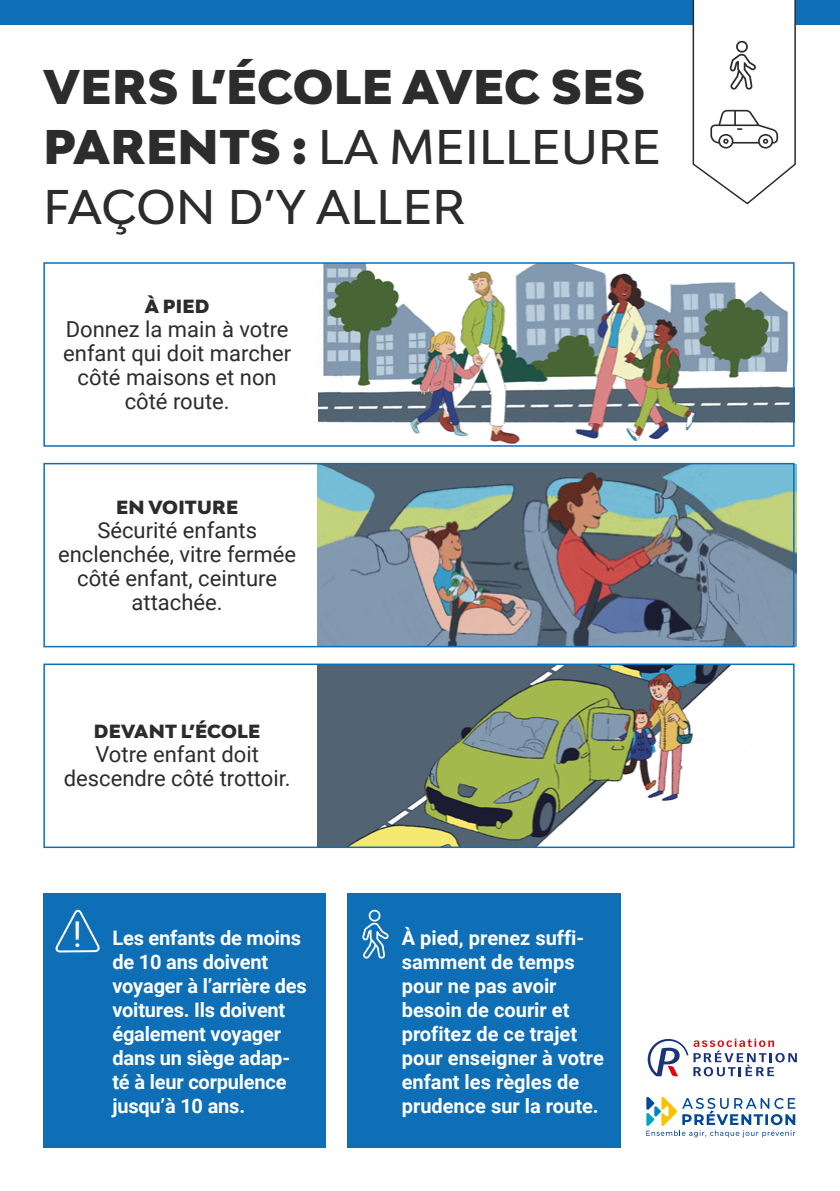
<style>
.page{position:relative;width:840px;height:1191px;background:#fff}
.page>*{position:absolute;margin:0;border:0;box-sizing:border-box;transform-origin:0 0}
.t1{font:900 46px/60px "Bw Modelica";letter-spacing:.01em;color:#2b2c2b}
.t2{font:35.6px "Roboto";color:#fff}
.t3{font:22px/24px "Roboto";color:#2b2c2b;text-align:center}
.t4{font:700 20px/24px "Roboto";letter-spacing:-.01em;color:#fff}
.t5{font:900 18px "Bw Modelica";letter-spacing:.01em;color:#2b2c2b}
.s1{font-weight:500}
</style>
<div class="page">
<div style="left:0;top:0;width:839px;height:24px;background:#0e6eb6"></div>
<div style="left:43px;top:893px;width:283px;height:254px;background:#0e6eb6"></div>
<div style="left:347px;top:893px;width:273px;height:254px;background:#0e6eb6"></div>
<svg style="left:55px;top:910px;width:45px;height:43px"></svg>
<img style="left:319px;top:265px;width:472px;height:179px">
<img style="left:317px;top:464px;width:478px;height:182px">
<img style="left:317px;top:665px;width:478px;height:181px">
<div style="left:43px;top:262px;width:751px;height:185px;border:2px solid #0e6eb6"></div>
<div style="left:43px;top:463px;width:751px;height:184px;border:2px solid #0e6eb6"></div>
<div style="left:43px;top:663px;width:751px;height:185px;border:2px solid #0e6eb6"></div>
<svg style="left:362px;top:909px;width:26px;height:49px"></svg>
<svg style="left:691px;top:0;width:105px;height:205px"></svg>
<svg style="left:646px;top:1096px;width:148px;height:41px"></svg>
<svg style="left:647px;top:1038px;width:150px;height:39px"></svg>
<h1 class="t1" style="left:44px;top:56px;width:618px">VERS L’ÉCOLE AVEC SES<br>PARENTS : <span class="s1">LA MEILLEURE<br>FAÇON D’Y ALLER</span></h1>
<p class="t5" style="left:145px;top:295px;width:66px">À PIED</p>
<p class="t3" style="left:63px;top:316px;width:229px">Donnez la main à votre enfant qui doit marcher côté maisons et non côté route.</p>
<p class="t5" style="left:116px;top:495px;width:123px">EN VOITURE</p>
<p class="t3" style="left:58px;top:517px;width:239px">Sécurité enfants enclenchée, vitre fermée côté enfant, ceinture attachée.</p>
<p class="t5" style="left:94px;top:720px;width:168px">DEVANT L’ÉCOLE</p>
<p class="t3" style="left:64px;top:742px;width:228px">Votre enfant doit descendre côté trottoir.</p>
<h2 class="t2" style="left:73px;top:909px;width:11px">!</h2>
<p class="t4" style="left:112px;top:925px;width:196px">Les enfants de moins de 10 ans doivent voyager à l’arrière des voitures. Ils doivent également voyager dans un siège adap&shy;té à leur corpulence jusqu’à 10 ans.</p>
<p class="t4" style="left:401px;top:925px;width:203px">À pied, prenez suffi&shy;samment de temps pour ne pas avoir besoin de courir et profitez de ce trajet pour enseigner à votre enfant les règles de prudence sur la route.</p>
</div>
